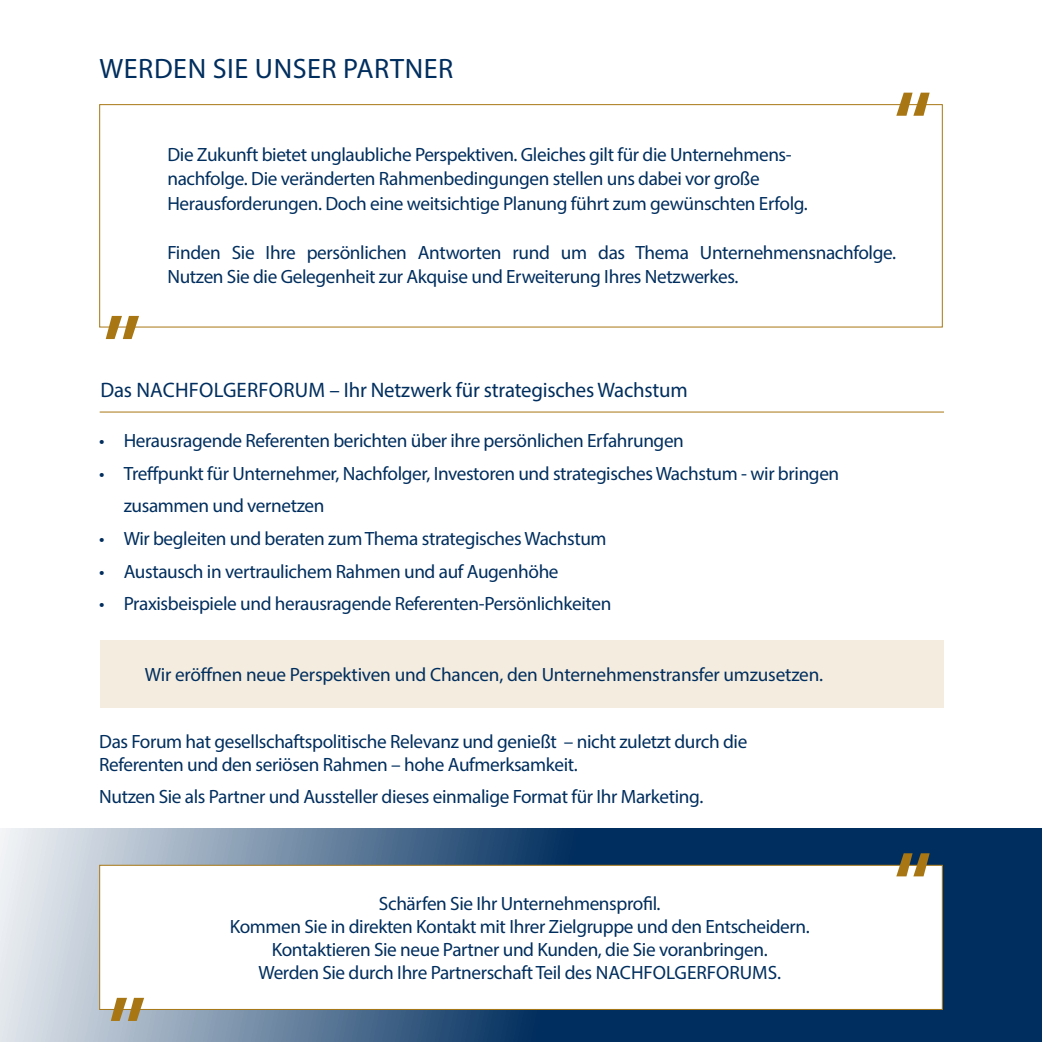
<style>
.page{position:relative;width:1042px;height:1042px;background:#fff}
.page>*{position:absolute;margin:0;border:0;box-sizing:border-box;transform-origin:0 0}
.t1{font:28.18px "Myriad Pro";letter-spacing:.02em;color:#002e5e}
.t2{font:21px "Myriad Pro";letter-spacing:-.01em;color:#002e5e}
.t3{font:19.25px/24.5px "Myriad Pro";letter-spacing:-.02em;color:#002e5e}
</style>
<div class="page">
<svg style="left:0;top:828px;width:1041px;height:214px;background:#4b6b8d"></svg>
<hr style="left:1041px;top:828px;width:1px;height:214px;background:#002e5e">
<hr style="left:100px;top:412px;width:844px;height:1px;background:#a87714">
<div style="left:100px;top:640px;width:844px;height:68px;background:#f4ecde"></div>
<div style="left:99px;top:104px;width:844px;height:223px;border:1px solid #a87714"></div>
<svg style="left:106px;top:316px;width:33px;height:23px"></svg>
<svg style="left:896px;top:93px;width:33px;height:23px"></svg>
<div style="left:99px;top:865px;width:844px;height:145px;background:#fff;border:1px solid #a87714"></div>
<svg style="left:111px;top:998px;width:33px;height:23px"></svg>
<svg style="left:896px;top:853px;width:33px;height:23px"></svg>
<h1 class="t1" style="left:99px;top:51px;width:355px">WERDEN SIE UNSER PARTNER</h1>
<p class="t3" style="left:167px;top:142px;width:642px">Die Zukunft bietet unglaubliche Perspektiven. Gleiches gilt für die Unternehmens&shy;nachfolge. Die veränderten Rahmenbedingungen stellen uns dabei vor große<br>Herausforderungen. Doch eine weitsichtige Planung führt zum gewünschten Erfolg.</p>
<p class="t3" style="left:167px;top:240px;width:730px">Finden Sie Ihre persönlichen Antworten rund um das Thema Unternehmensnachfolge.<br>Nutzen Sie die Gelegenheit zur Akquise und Erweiterung Ihres Netzwerkes.</p>
<p class="t2" style="left:100px;top:377px;width:589px">Das NACHFOLGERFORUM – Ihr Netzwerk für strategisches Wachstum</p>
<p class="t3" style="left:99px;top:428px;width:586px">• Herausragende Referenten berichten über ihre persönlichen Erfahrungen</p>
<p class="t3" style="left:124px;top:457px;width:717px;line-height:32.7px;text-indent:-25px">• Treffpunkt für Unternehmer, Nachfolger, Investoren und strategisches Wachstum - wir bringen zusammen und vernetzen</p>
<p class="t3" style="left:99px;top:526px;width:509px">• Wir begleiten und beraten zum Thema strategisches Wachstum</p>
<p class="t3" style="left:99px;top:559px;width:461px">• Austausch in vertraulichem Rahmen und auf Augenhöhe</p>
<p class="t3" style="left:99px;top:591px;width:513px">• Praxisbeispiele und herausragende Referenten-Persönlichkeiten</p>
<p class="t3" style="left:145px;top:662px;width:680px">Wir eröffnen neue Perspektiven und Chancen, den Unternehmenstransfer umzusetzen.</p>
<p class="t3" style="left:99px;top:729px;width:649px;line-height:22.8px">Das Forum hat gesellschaftspolitische Relevanz und genießt – nicht zuletzt durch die<br>Referenten und den seriösen Rahmen – hohe Aufmerksamkeit.</p>
<p class="t3" style="left:99px;top:784px;width:605px">Nutzen Sie als Partner und Aussteller dieses einmalige Format für Ihr Marketing.</p>
<p class="t3" style="left:230px;top:892px;width:582px;line-height:23.1px;text-align:center">Schärfen Sie Ihr Unternehmensprofil.<br>Kommen Sie in direkten Kontakt mit Ihrer Zielgruppe und den Entscheidern.<br>Kontaktieren Sie neue Partner und Kunden, die Sie voranbringen.<br>Werden Sie durch Ihre Partnerschaft Teil des NACHFOLGERFORUMS.</p>
</div>
